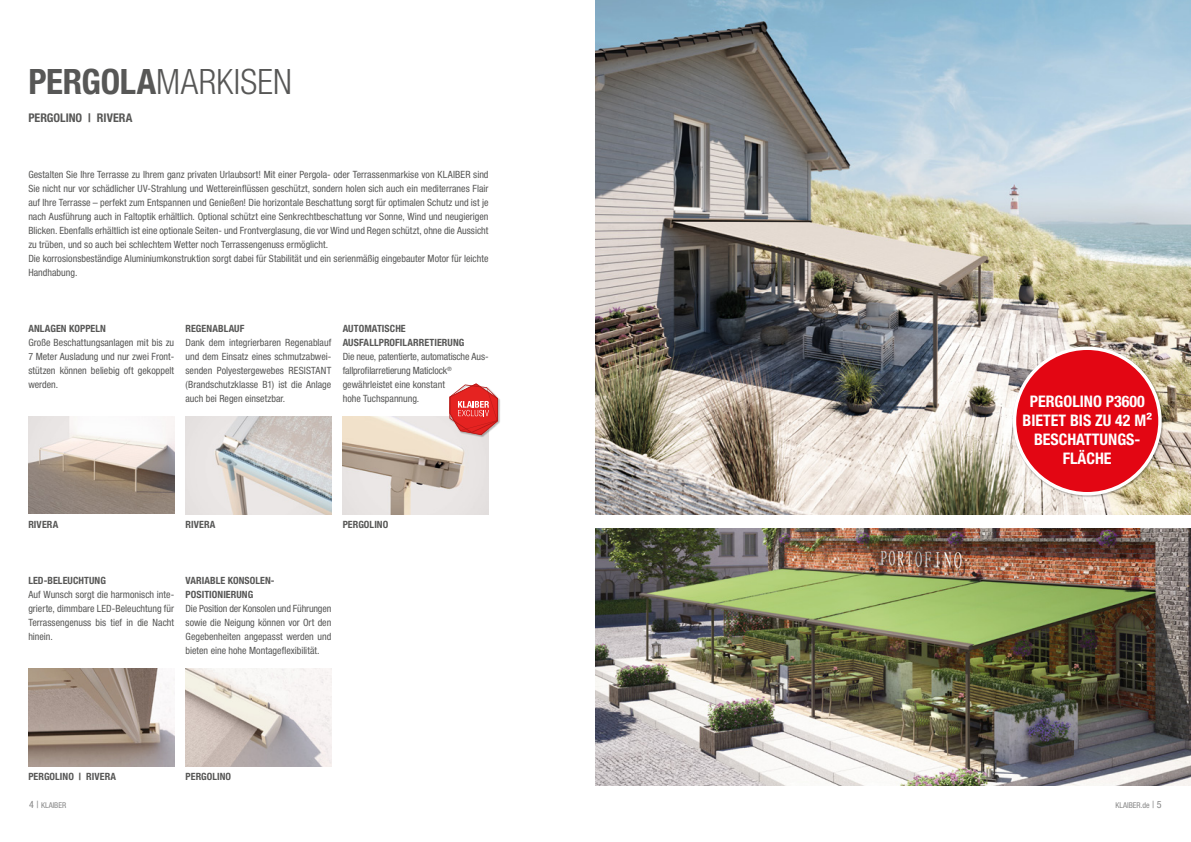
<style>
.page{position:relative;width:1191px;height:842px;background:#fff}
.page>*{position:absolute;margin:0;border:0;box-sizing:border-box;transform-origin:0 0}
.t1{font:300 condensed 35px "Helvetica Neue LT Std";letter-spacing:.005em;color:#575756}
.t2{font:700 condensed 16px/19.2px "Helvetica Neue LT Std";color:#fff;text-align:center}
.t3{font:700 condensed 12px "Helvetica Neue LT Std";color:#575756}
.t4{font:condensed 10px/14px "Helvetica Neue LT Std";color:#575756;text-align:justify}
.t5{font:700 condensed 10px/14px "Helvetica Neue LT Std";letter-spacing:.005em;color:#575756}
.t6{font:condensed 8px "Helvetica Neue LT Std";color:#878787}
.s1{font-weight:700}
.s2{font-size:10px}
</style>
<div class="page">
<img style="left:185px;top:416px;width:146px;height:98px">
<img style="left:343px;top:416px;width:145px;height:98px">
<img style="left:28px;top:416px;width:146px;height:98px">
<img style="left:28px;top:668px;width:146px;height:98px">
<img style="left:185px;top:668px;width:146px;height:98px">
<img style="left:595px;top:0;width:596px;height:514px">
<div style="left:449px;top:383px;width:51px;height:54px;background:#000;opacity:.3"></div>
<svg style="left:449px;top:383px;width:49px;height:52px;background:#e36160"></svg>
<img style="left:595px;top:528px;width:596px;height:257px">
<div style="left:1012px;top:346px;width:152px;height:152px;background:#000;opacity:.3"></div>
<div style="left:1014px;top:348px;width:146px;height:146px;background:#e30613;border-radius:50%"></div>
<div style="left:1012px;top:347px;width:149px;height:148px;border:3px solid #fff;border-radius:50%"></div>
<h1 class="t1" style="left:28px;top:62px;width:265px"><span class="s1">PERGOLA</span>MARKISEN</h1>
<p class="t3" style="left:28px;top:110px;width:106px">PERGOLINO | RIVERA</p>
<p class="t4" style="left:28px;top:167px;width:462px;text-align:left">Gestalten Sie Ihre Terrasse zu Ihrem ganz privaten Urlaubsort! Mit einer Pergola- oder Terrassenmarkise von KLAIBER sind Sie nicht nur vor schädlicher UV-Strahlung und Wettereinflüssen geschützt, sondern holen sich auch ein mediterranes Flair auf Ihre Terrasse – perfekt zum Entspannen und Genießen! Die horizontale Beschattung sorgt für optimalen Schutz und ist je nach Ausführung auch in Faltoptik erhältlich. Optional schützt eine Senkrechtbeschattung vor Sonne, Wind und neugierigen Blicken. Ebenfalls erhältlich ist eine optionale Seiten- und Frontverglasung, die vor Wind und Regen schützt, ohne die Aussicht zu trüben, und so auch bei schlechtem Wetter noch Terrassengenuss ermöglicht.<br>Die korrosionsbeständige Aluminiumkonstruktion sorgt dabei für Stabilität und ein serienmäßig eingebauter Motor für leichte Handhabung.</p>
<p class="t5" style="left:28px;top:321px;width:79px">ANLAGEN KOPPELN</p>
<p class="t4" style="left:28px;top:335px;width:147px">Große Beschattungsanlagen mit bis zu 7 Meter Ausladung und nur zwei Front&shy;stützen können beliebig oft gekoppelt werden.</p>
<p class="t5" style="left:185px;top:321px;width:60px">REGENABLAUF</p>
<p class="t4" style="left:185px;top:335px;width:147px">Dank dem integrierbaren Regenablauf und dem Einsatz eines schmutzabwei&shy;senden Polyestergewebes RESISTANT (Brandschutzklasse B1) ist die Anlage auch bei Regen einsetzbar.</p>
<p class="t5" style="left:343px;top:321px;width:123px">AUTOMATISCHE<br>AUSFALLPROFILARRETIERUNG</p>
<p class="t4" style="left:343px;top:349px;width:147px;text-align:left">Die neue, patentierte, automatische Aus&shy;fallprofilarretierung Maticlock<sup>® </sup>gewährleistet eine konstant<br>hohe Tuchspannung.</p>
<p class="t5" style="left:28px;top:517px;width:31px">RIVERA</p>
<p class="t5" style="left:185px;top:517px;width:31px">RIVERA</p>
<p class="t5" style="left:343px;top:517px;width:47px">PERGOLINO</p>
<p class="t5" style="left:28px;top:573px;width:79px">LED-BELEUCHTUNG</p>
<p class="t4" style="left:28px;top:587px;width:147px">Auf Wunsch sorgt die harmonisch inte&shy;grierte, dimmbare LED-Beleuchtung für Terrassengenuss bis tief in die Nacht hinein.</p>
<p class="t5" style="left:185px;top:573px;width:91px">VARIABLE KONSOLEN-<br>POSITIONIERUNG</p>
<p class="t4" style="left:185px;top:601px;width:147px">Die Position der Konsolen und Führungen sowie die Neigung können vor Ort den Gegebenheiten angepasst werden und bieten eine hohe Montageflexibilität.</p>
<p class="t5" style="left:28px;top:769px;width:89px">PERGOLINO | RIVERA</p>
<p class="t5" style="left:185px;top:769px;width:47px">PERGOLINO</p>
<h2 class="t2" style="left:1022px;top:391px;width:131px">PERGOLINO P3600<br>BIETET BIS ZU 42 M²<br>BESCHATTUNGS-<br>FLÄCHE</h2>
<p class="t6" style="left:29px;top:801px;width:39px"><span class="s2">4 |</span> KLAIBER</p>
<p class="t6" style="left:1115px;top:801px;width:48px">KLAIBER.de <span class="s2">| 5</span></p>
</div>
